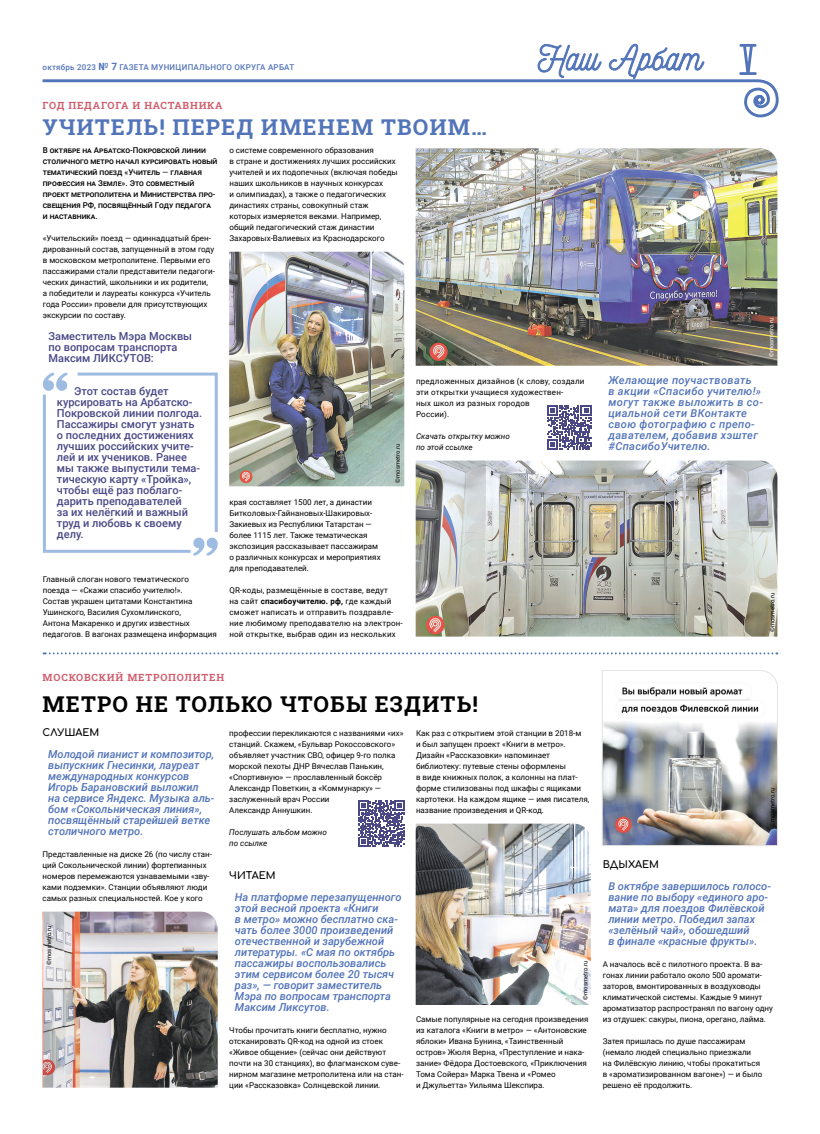
<style>
.page{position:relative;width:820px;height:1134px;background:#fff}
.page>*{position:absolute;margin:0;border:0;box-sizing:border-box;transform-origin:0 0}
.t1{font:22px "Roboto Slab";letter-spacing:.05em;color:#5274b9}
.t2{font:22px "Roboto Slab";letter-spacing:.05em;color:#000}
.t3{font:italic 500 11px/11px "Roboto";color:#5274b9}
.t4{font:500 11px/11px "Roboto";color:#4a4986}
.t5{font:italic 500 11px/11px "Roboto";letter-spacing:.03em;color:#5274b9}
.t6{font:10px "Roboto Slab";letter-spacing:.08em;color:#d15d6d}
.t7{font:10px "Comfortaa";color:#000}
.t8{font:8px/11px "Roboto";color:#000}
.t9{font:8px/11px "Roboto";letter-spacing:.02em;color:#000}
.t10{font:500 8px/11px "Roboto";color:#000}
.t11{font:italic 8px/11px "Roboto";color:#000}
.t12{font:500 8px "Roboto";letter-spacing:.03em;color:#5274b9}
.t13{font:6px "Roboto";color:#000}
.t14{font:6px "Roboto";color:#fff}
.s1{font-weight:700;font-size:10px}
.s2{font-weight:400}
.s3{font-weight:700}
</style>
<div class="page">
<svg style="left:42px;top:372px;width:176px;height:184px"></svg>
<svg style="left:42px;top:44px;width:735px;height:74px"></svg>
<svg style="left:44px;top:652px;width:733px;height:2px"></svg>
<img style="left:415px;top:148px;width:362px;height:218px">
<svg style="left:547px;top:405px;width:44px;height:45px"></svg>
<svg style="left:358px;top:801px;width:46px;height:45px"></svg>
<img style="left:415px;top:461px;width:362px;height:176px">
<img style="left:229px;top:252px;width:175px;height:234px">
<img style="left:602px;top:670px;width:175px;height:176px">
<img style="left:415px;top:824px;width:175px;height:181px">
<img style="left:43px;top:912px;width:175px;height:176px">
<p class="t12" style="left:43px;top:62px;width:253px">октябрь 2023 <span class="s1">№ 7</span> ГАЗЕТА МУНИЦИПАЛЬНОГО ОКРУГА АРБАТ</p>
<p class="t6" style="left:43px;top:98px;width:181px">ГОД ПЕДАГОГА И НАСТАВНИКА</p>
<h1 class="t1" style="left:43px;top:112px;width:445px">УЧИТЕЛЬ! ПЕРЕД ИМЕНЕМ ТВОИМ…</h1>
<p class="t10" style="left:43px;top:144px;width:176px">В октябре на Арбатско-Покровской линии столичного метро начал курсировать новый тематический поезд «Учитель <span class="s2">—</span> главная профессия на Земле». Это совместный проект метрополитена и Министерства про&shy;свещения РФ, посвящённый Году педагога и наставника.</p>
<p class="t8" style="left:43px;top:232px;width:174px">«Учительский» поезд — одиннадцатый брен&shy;дированный состав, запущенный в этом году в московском метрополитене. Первыми его пассажирами стали представители педагоги&shy;ческих династий, школьники и их родители,<br>а победители и лауреаты конкурса «Учитель года России» провели для присутствующих экскурсии по составу.</p>
<h2 class="t4" style="left:48px;top:330px;width:145px">Заместитель Мэра Москвы по вопросам транспорта<br>Максим ЛИКСУТОВ:</h2>
<p class="t4" style="left:57px;top:385px;width:147px;text-indent:17px">Этот состав будет курсировать на Арбатско-<br>Покровской линии полгода.<br>Пассажиры смогут узнать о последних достижениях лучших российских учите&shy;лей и их учеников. Ранее мы также выпустили тема&shy;тическую карту «Тройка», чтобы ещё раз поблаго&shy;дарить преподавателей<br>за их нелёгкий и важный труд и любовь к своему делу.</p>
<p class="t8" style="left:43px;top:573px;width:176px">Главный слоган нового тематического поезда — «Скажи спасибо учителю!».<br>Состав украшен цитатами Константина Ушинского, Василия Сухомлинского,<br>Антона Макаренко и других известных педагогов. В вагонах размещена информация</p>
<p class="t8" style="left:229px;top:144px;width:170px">о системе современного образования<br>в стране и достижениях лучших российских учителей и их подопечных (включая победы наших школьников в научных конкурсах<br>и олимпиадах), а также о педагогических династиях страны, совокупный стаж которых измеряется веками. Например, общий педагогический стаж династии Захаровых-Валиевых из Краснодарского</p>
<p class="t13" style="left:393px;top:483px;width:41px;rotate:-90deg">©mosmetro.ru</p>
<p class="t8" style="left:229px;top:496px;width:153px">края составляет 1500 лет, а династии Битколовых-Гайнановых-Шакировых-Закиевых из Республики Татарстан — более 1115 лет. Также тематическая экспозиция рассказывает пассажирам о различных конкурсах и мероприятиях для преподавателей.</p>
<p class="t9" style="left:229px;top:584px;width:175px">QR-коды, размещённые в составе, ведут<br>на сайт <span class="s3">спасибоучителю. рф,</span> где каждый сможет написать и отправить поздравле&shy;ние любимому преподавателю на электрон&shy;ной открытке, выбрав один из нескольких</p>
<p class="t6" style="left:43px;top:670px;width:183px">МОСКОВСКИЙ МЕТРОПОЛИТЕН</p>
<p class="t9" style="left:416px;top:375px;width:170px">предложенных дизайнов (к слову, создали эти открытки учащиеся художествен-<br>ных школ из разных городов<br>России).</p>
<p class="t11" style="left:416px;top:430px;width:95px">Скачать открытку можно по этой ссылке</p>
<h1 class="t2" style="left:43px;top:689px;width:437px">МЕТРО НЕ ТОЛЬКО ЧТОБЫ ЕЗДИТЬ!</h1>
<p class="t7" style="left:43px;top:723px;width:58px">СЛУШАЕМ</p>
<h2 class="t3" style="left:48px;top:748px;width:168px">Молодой пианист и композитор, выпускник Гнесинки, лауреат международных конкурсов<br>Игорь Барановский выложил<br>на сервисе Яндекс. Музыка аль&shy;бом «Сокольническая линия», посвящённый старейшей ветке столичного метро.</h2>
<p class="t8" style="left:43px;top:848px;width:171px">Представленные на диске 26 (по числу стан&shy;ций Сокольнической линии) фортепианных номеров перемежаются узнаваемыми «зву&shy;ками подземки». Станции объявляют люди самых разных специальностей. Кое у кого</p>
<p class="t13" style="left:45px;top:965px;width:41px;rotate:-90deg">©mosmetro.ru</p>
<p class="t8" style="left:229px;top:727px;width:176px">профессии перекликаются с названиями «их» станций. Скажем, «Бульвар Рокоссовского» объявляет участник СВО, офицер 9-го полка морской пехоты ДНР Вячеслав Панькин, «Спортивную» — прославленный боксёр Александр Поветкин, а «Коммунарку» — заслуженный врач России<br>Александр Аннушкин.</p>
<p class="t11" style="left:229px;top:826px;width:99px">Послушать альбом можно по ссылке</p>
<p class="t7" style="left:229px;top:866px;width:48px">ЧИТАЕМ</p>
<p class="t3" style="left:235px;top:891px;width:168px">На платформе перезапущен ного этой весной проекта «Книги<br>в метро» можно бесплатно ска&shy;чать более 3000 произведений отечественной и зарубежной литературы. «С мая по октябрь пассажиры воспользовались этим сервисом более 20 тысяч раз», — говорит заместитель<br>Мэра по вопросам транспорта<br>Максим Ликсутов.</p>
<p class="t8" style="left:229px;top:1024px;width:176px">Чтобы прочитать книги бесплатно, нужно отсканировать QR-код на одной из стоек «Живое общение» (сейчас они действуют почти на 30 станциях), во флагманском суве&shy;нирном магазине метрополитена или на стан&shy;ции «Рассказовка» Солнцевской линии.</p>
<p class="t8" style="left:416px;top:727px;width:175px">Как раз с открытием этой станции в 2018-м<br>и был запущен проект «Книги в метро».<br>Дизайн «Рассказовки» напоминает библиотеку: путевые стены оформлены<br>в виде книжных полок, а колонны на плат&shy;форме стилизованы под шкафы с ящиками картотеки. На каждом ящике — имя писателя, название произведения и QR-код.</p>
<p class="t13" style="left:581px;top:1000px;width:41px;rotate:-90deg">©mosmetro.ru</p>
<p class="t8" style="left:416px;top:1013px;width:174px">Самые популярные на сегодня произведения из каталога «Книги в метро» — «Антоновские яблоки» Ивана Бунина, «Таинственный остров» Жюля Верна, «Преступление и нака&shy;зание» Фёдора Достоевского, «Приключения Тома Сойера» Марка Твена и «Ромео<br>и Джульетта» Уильяма Шекспира.</p>
<p class="t14" style="left:766px;top:357px;width:41px;rotate:-90deg">©mosmetro.ru</p>
<h2 class="t5" style="left:608px;top:374px;width:156px">Желающие поучаствовать<br>в акции «Спасибо учителю!» могут также выложить в со&shy;циальной сети ВКонтакте свою фотографию с препо&shy;давателем, добавив хэштег #СпасибоУчителю.</h2>
<p class="t13" style="left:767px;top:632px;width:41px;rotate:-90deg">©mosmetro.ru</p>
<p class="t13" style="left:767px;top:827px;width:41px;rotate:-90deg">©mosmetro.ru</p>
<p class="t7" style="left:602px;top:855px;width:58px">ВДЫХАЕМ</p>
<h2 class="t3" style="left:608px;top:880px;width:164px">В октябре завершилось голосо&shy;вание по выбору «единого аро&shy;мата» для поездов Филёвской линии метро. Победил запах «зелёный чай», обошедший<br>в финале «красные фрукты».</h2>
<p class="t8" style="left:602px;top:958px;width:172px">А началось всё с пилотного проекта. В ва&shy;гонах линии работало около 500 аромати&shy;заторов, вмонтированных в воздуховоды климатической системы. Каждые 9 минут ароматизатор распространял по вагону одну из отдушек: сакуры, пиона, орегано, лайма.</p>
<p class="t8" style="left:602px;top:1035px;width:161px">Затея пришлась по душе пассажирам (немало людей специально приезжали<br>на Филёвскую линию, чтобы прокатиться в «ароматизированном вагоне») — и было решено её продолжить.</p>
</div>
